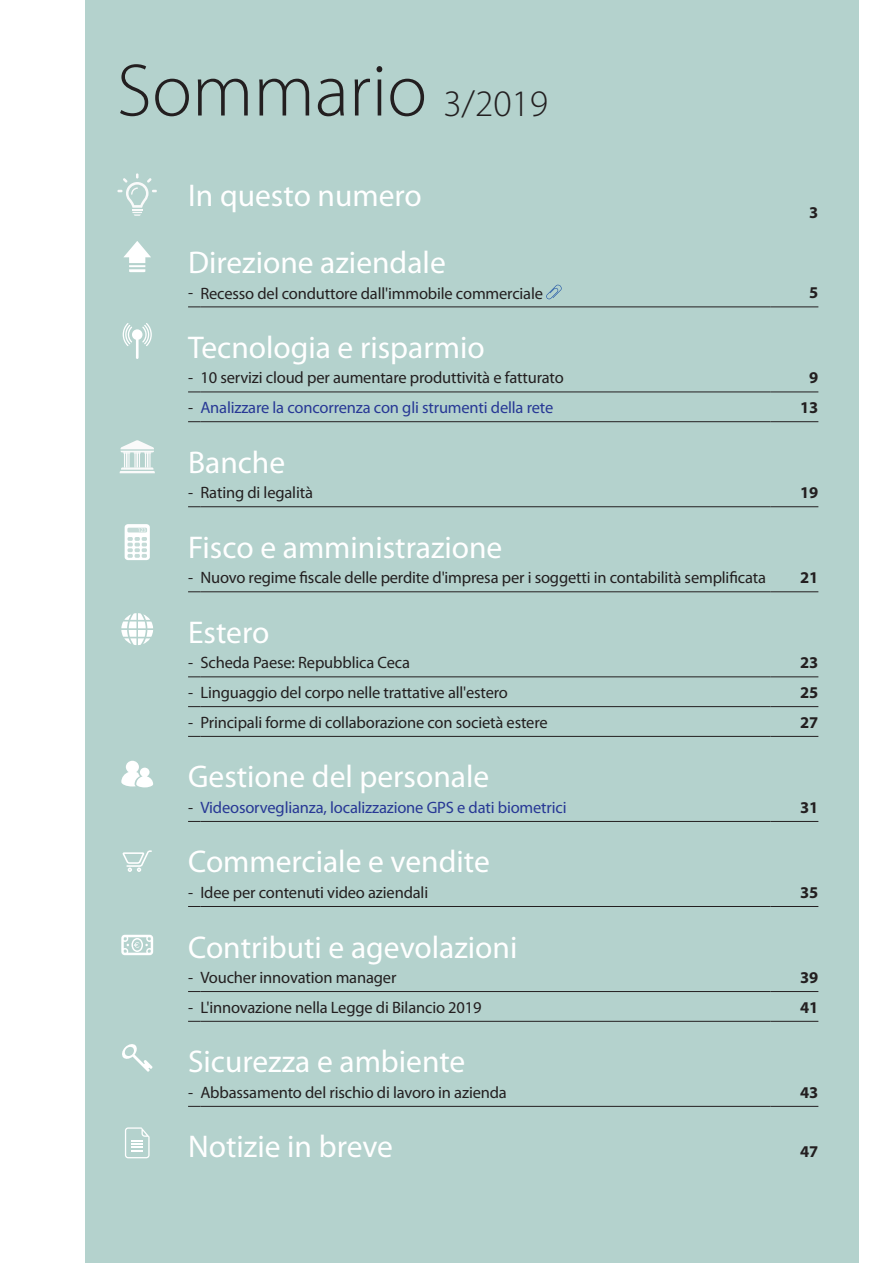
<style>
.page{position:relative;width:893px;height:1263px;background:#fff}
.page>*{position:absolute;margin:0;border:0;box-sizing:border-box;transform-origin:0 0}
.Titolo_2{font:300 75px "Myriad Pro";color:#231f20}
.t1{font:31.5px "Myriad Pro";color:#fff}
.t2{font:16.5px "Myriad Pro";letter-spacing:-.01em;color:#231f20}
.t3{font:16.5px "Myriad Pro";letter-spacing:-.01em;color:#273895}
.t4{font:700 16.5px "Myriad Pro";color:#231f20}
.s1{font-size:37.5px}
.s2{color:#231f20}
</style>
<div class="page">
<div style="left:85px;top:0;width:774px;height:1263px;background:#b4d2cd"></div>
<svg style="left:188px;top:307px;width:12px;height:1px"></svg>
<hr style="left:200px;top:307px;width:571px;height:1px;background:#231f20">
<hr style="left:771px;top:307px;width:47px;height:1px;background:#231f20">
<svg style="left:188px;top:392px;width:12px;height:1px"></svg>
<hr style="left:200px;top:392px;width:571px;height:1px;background:#231f20">
<hr style="left:771px;top:392px;width:47px;height:1px;background:#231f20">
<svg style="left:188px;top:421px;width:12px;height:1px"></svg>
<hr style="left:200px;top:421px;width:571px;height:1px;background:#231f20">
<hr style="left:771px;top:421px;width:47px;height:1px;background:#231f20">
<svg style="left:188px;top:506px;width:12px;height:1px"></svg>
<hr style="left:200px;top:506px;width:571px;height:1px;background:#231f20">
<hr style="left:771px;top:506px;width:47px;height:1px;background:#231f20">
<svg style="left:188px;top:591px;width:12px;height:1px"></svg>
<hr style="left:200px;top:591px;width:571px;height:1px;background:#231f20">
<hr style="left:771px;top:591px;width:47px;height:1px;background:#231f20">
<svg style="left:188px;top:677px;width:12px;height:1px"></svg>
<hr style="left:200px;top:677px;width:571px;height:1px;background:#231f20">
<hr style="left:771px;top:677px;width:47px;height:1px;background:#231f20">
<svg style="left:188px;top:706px;width:12px;height:1px"></svg>
<hr style="left:200px;top:706px;width:571px;height:1px;background:#231f20">
<hr style="left:771px;top:706px;width:47px;height:1px;background:#231f20">
<svg style="left:188px;top:736px;width:12px;height:1px"></svg>
<hr style="left:200px;top:736px;width:571px;height:1px;background:#231f20">
<hr style="left:771px;top:736px;width:47px;height:1px;background:#231f20">
<svg style="left:188px;top:821px;width:12px;height:1px"></svg>
<hr style="left:200px;top:821px;width:571px;height:1px;background:#231f20">
<hr style="left:771px;top:821px;width:47px;height:1px;background:#231f20">
<svg style="left:188px;top:906px;width:12px;height:1px"></svg>
<hr style="left:200px;top:906px;width:571px;height:1px;background:#231f20">
<hr style="left:771px;top:906px;width:47px;height:1px;background:#231f20">
<svg style="left:188px;top:991px;width:12px;height:1px"></svg>
<hr style="left:200px;top:991px;width:571px;height:1px;background:#231f20">
<hr style="left:771px;top:991px;width:47px;height:1px;background:#231f20">
<svg style="left:188px;top:1021px;width:12px;height:1px"></svg>
<hr style="left:200px;top:1021px;width:571px;height:1px;background:#231f20">
<hr style="left:771px;top:1021px;width:47px;height:1px;background:#231f20">
<svg style="left:188px;top:1106px;width:12px;height:1px"></svg>
<hr style="left:200px;top:1106px;width:571px;height:1px;background:#231f20">
<hr style="left:771px;top:1106px;width:47px;height:1px;background:#231f20">
<svg style="left:546px;top:284px;width:16px;height:16px"></svg>
<svg style="left:117px;top:173px;width:40px;height:43px"></svg>
<svg style="left:123px;top:241px;width:28px;height:31px"></svg>
<svg style="left:121px;top:613px;width:32px;height:32px"></svg>
<svg style="left:125px;top:1127px;width:25px;height:31px"></svg>
<div style="left:125px;top:524px;width:25px;height:36px;background:#fff;border-radius:3px"></div>
<hr style="left:127px;top:528px;width:20px;height:4px;background:#deeae8">
<svg style="left:128px;top:528px;width:19px;height:30px"></svg>
<svg style="left:121px;top:935px;width:32px;height:20px"></svg>
<svg style="left:123px;top:850px;width:29px;height:22px"></svg>
<svg style="left:123px;top:323px;width:29px;height:36px"></svg>
<svg style="left:121px;top:761px;width:32px;height:26px"></svg>
<svg style="left:120px;top:440px;width:35px;height:33px"></svg>
<svg style="left:122px;top:1044px;width:31px;height:28px"></svg>
<p class="Titolo_2" style="left:117px;top:49px;width:433px">Sommario <span class="s1">3/2019</span></p>
<p class="t1" style="left:188px;top:176px;width:235px">In questo numero</p>
<p class="t4" style="left:809px;top:201px;width:11px">3</p>
<p class="t1" style="left:188px;top:243px;width:259px">Direzione aziendale</p>
<p class="t2" style="left:188px;top:284px;width:356px">- Recesso del conduttore dall'immobile commerciale</p>
<p class="t4" style="left:809px;top:282px;width:11px">5</p>
<p class="t1" style="left:188px;top:328px;width:298px">Tecnologia e risparmio</p>
<p class="t2" style="left:188px;top:367px;width:377px">- 10 servizi cloud per aumentare produttività e fatturato</p>
<p class="t4" style="left:809px;top:367px;width:11px">9</p>
<p class="t3" style="left:188px;top:397px;width:367px"><span class="s2">-</span> Analizzare la concorrenza con gli strumenti della rete</p>
<p class="t4" style="left:800px;top:397px;width:20px">13</p>
<p class="t1" style="left:188px;top:443px;width:99px">Banche</p>
<p class="t2" style="left:188px;top:482px;width:126px">- Rating di legalità</p>
<p class="t4" style="left:800px;top:482px;width:20px">19</p>
<p class="t1" style="left:188px;top:528px;width:316px">Fisco e amministrazione</p>
<p class="t2" style="left:188px;top:567px;width:579px">- Nuovo regime fiscale delle perdite d'impresa per i soggetti in contabilità semplificata</p>
<p class="t4" style="left:800px;top:567px;width:20px">21</p>
<p class="t1" style="left:188px;top:613px;width:83px">Estero</p>
<p class="t2" style="left:188px;top:652px;width:223px">- Scheda Paese: Repubblica Ceca</p>
<p class="t4" style="left:800px;top:652px;width:20px">23</p>
<p class="t2" style="left:188px;top:682px;width:321px">- Linguaggio del corpo nelle trattative all'estero</p>
<p class="t4" style="left:800px;top:682px;width:20px">25</p>
<p class="t2" style="left:188px;top:712px;width:361px">- Principali forme di collaborazione con società estere</p>
<p class="t4" style="left:800px;top:711px;width:20px">27</p>
<p class="t1" style="left:188px;top:757px;width:303px">Gestione del personale</p>
<p class="t3" style="left:188px;top:797px;width:380px"><span class="s2">-</span> Videosorveglianza, localizzazione GPS e dati biometrici</p>
<p class="t4" style="left:800px;top:796px;width:20px">31</p>
<p class="t1" style="left:188px;top:842px;width:303px">Commerciale e vendite</p>
<p class="t2" style="left:188px;top:882px;width:242px">- Idee per contenuti video aziendali</p>
<p class="t4" style="left:800px;top:881px;width:20px">35</p>
<p class="t1" style="left:188px;top:927px;width:331px">Contributi e agevolazioni</p>
<p class="t2" style="left:188px;top:967px;width:210px">- Voucher innovation manager</p>
<p class="t4" style="left:800px;top:966px;width:20px">39</p>
<p class="t2" style="left:188px;top:997px;width:295px">- L'innovazione nella Legge di Bilancio 2019</p>
<p class="t4" style="left:800px;top:996px;width:20px">41</p>
<p class="t1" style="left:188px;top:1042px;width:279px">Sicurezza e ambiente</p>
<p class="t2" style="left:188px;top:1082px;width:320px">- Abbassamento del rischio di lavoro in azienda</p>
<p class="t4" style="left:800px;top:1081px;width:20px">43</p>
<p class="t1" style="left:188px;top:1127px;width:206px">Notizie in breve</p>
<p class="t4" style="left:800px;top:1141px;width:20px">47</p>
</div>
